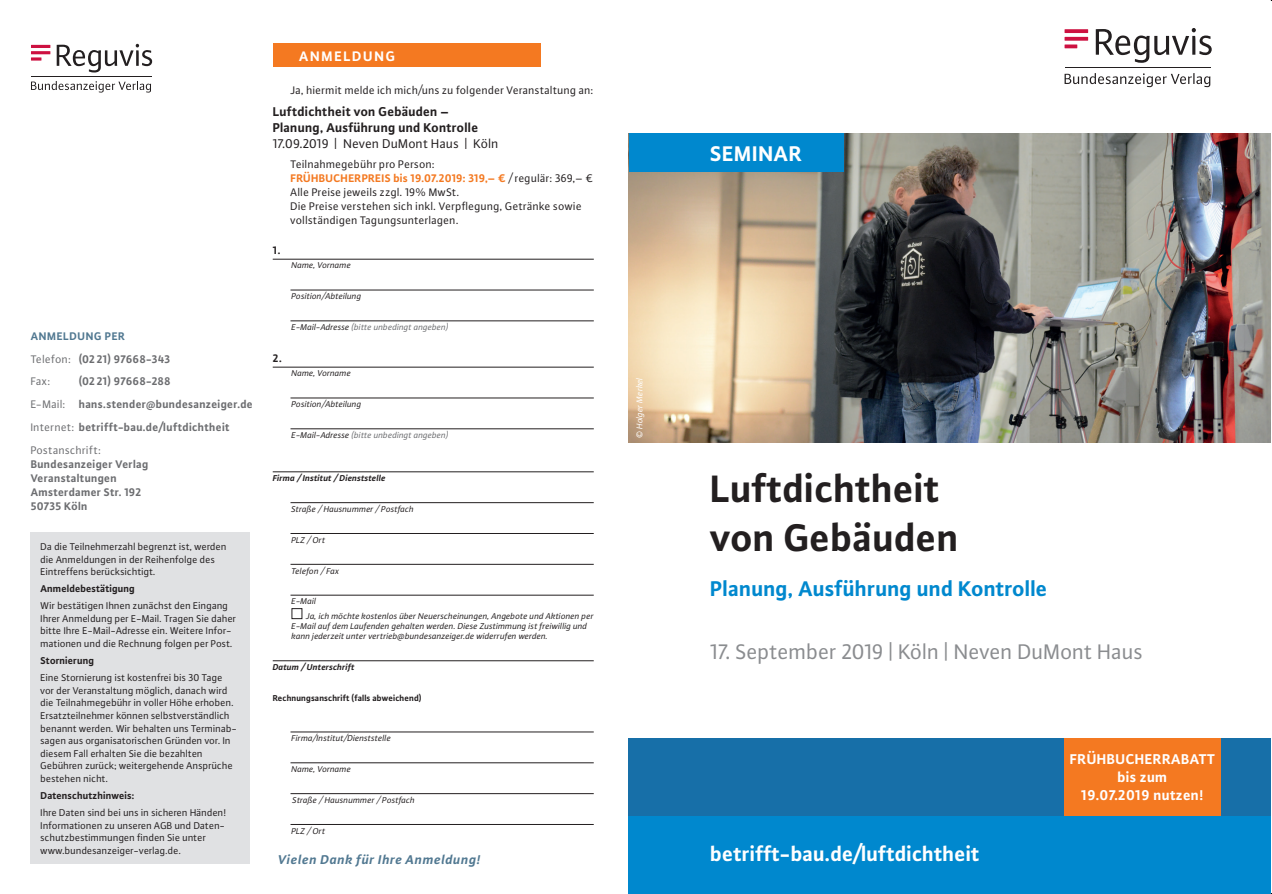
<style>
.page{position:relative;width:1272px;height:894px;background:#fff}
.page>*{position:absolute;margin:0;border:0;box-sizing:border-box;transform-origin:0 0}
.t1{font:700 40.5px/48.6px "Plus Sans Pro";color:#231f20}
.t2{font:22.5px "Plus Sans Pro";letter-spacing:-.005em;color:#8a8c8f}
.t3{font:700 22.5px "Plus Sans Pro";color:#0088ce}
.t4{font:700 22.5px "Plus Sans Pro";letter-spacing:.02em;color:#fff}
.t5{font:700 21.9px "Plus Sans Pro";color:#fff}
.t6{font:700 15px/18px "Plus Sans Pro";letter-spacing:.02em;color:#fff;text-align:center}
.t7{font:700 14.7px "Plus Sans Pro";letter-spacing:.11em;color:#fff}
.t8{font:700 13.5px/16.2px "Plus Sans Pro";letter-spacing:.005em;color:#231f20}
.t9{font:13.5px "Plus Sans Pro";letter-spacing:.005em;color:#231f20}
.t10{font:italic 700 13.5px "Plus Sans Pro";letter-spacing:.04em;color:#517891}
.t11{font:11.7px/14.1px "Plus Sans Pro";letter-spacing:.015em;color:#231f20}
.t12{font:700 11.7px/23px "Plus Sans Pro";letter-spacing:.015em;color:#6c6d70}
.t13{font:700 11.7px/23px "Plus Sans Pro";letter-spacing:.035em;color:#6c6d70}
.t14{font:700 11.55px "Plus Sans Pro";color:#231f20}
.t15{font:10.5px/12.6px "Plus Sans Pro";color:#231f20}
.t16{font:700 10.5px "Plus Sans Pro";color:#231f20}
.t17{font:italic 9px/14.5px "Plus Sans Pro";color:#231f20}
.t18{font:italic 9px "Plus Sans Pro";color:#6c6d70}
.t19{font:italic 700 9px "Plus Sans Pro";color:#231f20}
.t20{font:700 9px "Plus Sans Pro";color:#231f20}
.t21{font:italic 9px "Plus Sans Pro";color:#fff}
.s1{color:#517891}
.s2{font-weight:400}
.s3{font-weight:700;color:#f47921}
.s4{color:#231f20}
</style>
<div class="page">
<div style="left:31px;top:532px;width:219px;height:332px;background:#e0e1e3"></div>
<hr style="left:273px;top:259px;width:321px;height:1px;background:#231f20">
<hr style="left:291px;top:290px;width:303px;height:1px;background:#231f20">
<hr style="left:291px;top:320px;width:303px;height:1px;background:#231f20">
<hr style="left:273px;top:367px;width:321px;height:1px;background:#231f20">
<hr style="left:291px;top:398px;width:303px;height:1px;background:#231f20">
<hr style="left:291px;top:428px;width:303px;height:1px;background:#231f20">
<hr style="left:273px;top:471px;width:321px;height:1px;background:#231f20">
<hr style="left:291px;top:502px;width:303px;height:1px;background:#231f20">
<hr style="left:291px;top:533px;width:303px;height:1px;background:#231f20">
<hr style="left:291px;top:564px;width:303px;height:1px;background:#231f20">
<hr style="left:291px;top:595px;width:303px;height:1px;background:#231f20">
<hr style="left:273px;top:660px;width:321px;height:1px;background:#231f20">
<hr style="left:291px;top:732px;width:303px;height:1px;background:#231f20">
<hr style="left:291px;top:762px;width:303px;height:1px;background:#231f20">
<hr style="left:291px;top:793px;width:303px;height:1px;background:#231f20">
<hr style="left:291px;top:824px;width:303px;height:1px;background:#231f20">
<div style="left:292px;top:608px;width:10px;height:11px;border:1px solid #231f20"></div>
<svg style="left:31px;top:81px;width:120px;height:12px"></svg>
<svg style="left:31px;top:57px;width:10px;height:4px"></svg>
<hr style="left:31px;top:51px;width:19px;height:3px;background:#cd1141">
<hr style="left:31px;top:45px;width:19px;height:3px;background:#cd1141">
<svg style="left:57px;top:44px;width:95px;height:29px"></svg>
<hr style="left:31px;top:76px;width:120px;height:1px;background:#231f20">
<div style="left:273px;top:43px;width:268px;height:24px;background:#f47921"></div>
<img style="left:629px;top:133px;width:642px;height:310px">
<div style="left:629px;top:816px;width:642px;height:78px;background:#0088ce"></div>
<div style="left:629px;top:739px;width:642px;height:77px;background:#176fa8"></div>
<div style="left:629px;top:133px;width:214px;height:39px;background:#0088ce"></div>
<svg style="left:1065px;top:73px;width:145px;height:14px"></svg>
<svg style="left:1065px;top:45px;width:12px;height:3px"></svg>
<svg style="left:1065px;top:37px;width:23px;height:4px"></svg>
<svg style="left:1065px;top:29px;width:23px;height:4px"></svg>
<svg style="left:1096px;top:28px;width:116px;height:35px"></svg>
<hr style="left:1065px;top:67px;width:145px;height:1px;background:#231f20">
<div style="left:1064px;top:739px;width:157px;height:77px;background:#f47921"></div>
<p class="t13" style="left:31px;top:323px;width:141px"><span class="s1">AnMeLDunG Per<br></span><span class="s2">Telefon:</span> (02 21) 97668-343<br><span class="s2">Fax:</span></p>
<p class="t12" style="left:31px;top:369px;width:224px;text-indent:48px">(02 21) 97668-288<br><span class="s2">E-Mail:</span> hans.stender@bundesanzeiger.de<br><span class="s2">Internet:</span> betrifft-bau.de/luftdichtheit<br><span class="s2">Postanschrift:</span></p>
<p class="t12" style="left:31px;top:456px;width:119px;line-height:14.1px">bundesanzeiger Verlag<br>Veranstaltungen<br>Amsterdamer str. 192<br>50735 Köln</p>
<p class="t15" style="left:41px;top:540px;width:188px">Da die Teilnehmerzahl begrenzt ist, werden die Anmeldungen in der Reihenfolge des<br>Eintreffens berücksichtigt.</p>
<p class="t16" style="left:41px;top:581px;width:96px">Anmeldebestätigung</p>
<p class="t15" style="left:41px;top:599px;width:197px">Wir bestätigen Ihnen zunächst den Eingang Ihrer Anmeldung per E-Mail. Tragen Sie daher bitte Ihre E-Mail-Adresse ein. Weitere Infor&shy;mationen und die Rechnung folgen per Post.</p>
<p class="t16" style="left:41px;top:653px;width:55px">stornierung</p>
<p class="t15" style="left:41px;top:671px;width:198px">Eine Stornierung ist kostenfrei bis 30 Tage vor der Veranstaltung möglich, danach wird die Teilnahmegebühr in voller Höhe erhoben.<br>Ersatzteilnehmer können selbstverständlich benannt werden. Wir behalten uns Terminab&shy;sagen aus organisatorischen Gründen vor. In diesem Fall erhalten Sie die bezahlten Gebühren zurück; weitergehende Ansprüche bestehen nicht.</p>
<p class="t16" style="left:41px;top:788px;width:95px">Datenschutzhinweis:</p>
<p class="t15" style="left:41px;top:806px;width:187px">Ihre Daten sind bei uns in sicheren Händen!<br>Informationen zu unseren AGB und Daten&shy;schutzbestimmungen finden Sie unter www.bundesanzeiger-verlag.de.</p>
<h3 class="t7" style="left:299px;top:45px;width:98px">AnMeLDunG</h3>
<p class="t11" style="left:290px;top:82px;width:304px">Ja, hiermit melde ich mich/uns zu folgender Veranstaltung an:</p>
<p class="t8" style="left:273px;top:102px;width:207px">Luftdichtheit von Gebäuden –<br>Planung, Ausführung und Kontrolle</p>
<p class="t9" style="left:273px;top:135px;width:228px">17.09.2019 | Neven DuMont Haus | Köln</p>
<p class="t11" style="left:290px;top:157px;width:305px">Teilnahmegebühr pro Person:<br><span class="s3">früHbuCHerPreIs bis 19.07.2019: 319,– €</span> / regulär: 369,– € Alle Preise jeweils zzgl. 19% MwSt.<br>Die Preise verstehen sich inkl. Verpflegung, Getränke sowie vollständigen Tagungsunterlagen.</p>
<p class="t14" style="left:273px;top:241px;width:10px">1.</p>
<p class="t14" style="left:273px;top:349px;width:11px">2.</p>
<p class="t17" style="left:292px;top:258px;width:61px">Name, Vorname</p>
<p class="t17" style="left:292px;top:289px;width:71px">Position/Abteilung</p>
<p class="t18" style="left:292px;top:321px;width:159px"><span class="s4">E-Mail-Adresse</span> (bitte unbedingt angeben)</p>
<p class="t17" style="left:292px;top:366px;width:61px">Name, Vorname</p>
<p class="t17" style="left:292px;top:397px;width:71px">Position/Abteilung</p>
<p class="t18" style="left:292px;top:429px;width:159px"><span class="s4">E-Mail-Adresse</span> (bitte unbedingt angeben)</p>
<p class="t19" style="left:273px;top:471px;width:114px">Firma / Institut / Dienststelle</p>
<p class="t17" style="left:292px;top:501px;width:124px">Straße / Hausnummer / Postfach</p>
<p class="t17" style="left:292px;top:532px;width:35px">PLZ / Ort</p>
<p class="t17" style="left:292px;top:563px;width:49px">Telefon / Fax</p>
<p class="t17" style="left:306px;top:594px;width:289px;text-indent:-15px">E-Mail<br>Ja, ich möchte kostenlos über Neuerscheinungen, Angebote und Aktionen per</p>
<p class="t17" style="left:292px;top:621px;width:297px;line-height:10.1px">E-Mail auf dem Laufenden gehalten werden. Diese Zustimmung ist freiwillig und kann jederzeit unter vertrieb@bundesanzeiger.de widerrufen werden.</p>
<p class="t19" style="left:273px;top:660px;width:83px">Datum / Unterschrift</p>
<p class="t20" style="left:273px;top:692px;width:150px">rechnungsanschrift (falls abweichend)</p>
<p class="t17" style="left:292px;top:731px;width:101px">Firma/Institut/Dienststelle</p>
<p class="t17" style="left:292px;top:761px;width:61px">Name, Vorname</p>
<p class="t17" style="left:293px;top:792px;width:124px">Straße / Hausnummer / Postfach</p>
<p class="t17" style="left:292px;top:823px;width:35px">PLZ / Ort</p>
<p class="t10" style="left:278px;top:849px;width:204px">Vielen Dank für Ihre Anmeldung!</p>
<p class="t21" style="left:634px;top:438px;width:62px;rotate:-90deg">© Holger Merkel</p>
<h2 class="t4" style="left:710px;top:137px;width:93px">seMInAr</h2>
<h1 class="t1" style="left:710px;top:461px;width:250px">Luftdichtheit von Gebäuden</h1>
<h2 class="t3" style="left:710px;top:572px;width:339px">Planung, Ausführung und Kontrolle</h2>
<h2 class="t2" style="left:710px;top:636px;width:434px">17. September 2019 | Köln | Neven DuMont Haus</h2>
<h3 class="t5" style="left:710px;top:837px;width:271px">betrifft-bau.de/luftdichtheit</h3>
<h3 class="t6" style="left:1070px;top:749px;width:147px">früHbuCHerrAbAtt bis zum<br>19.07.2019 nutzen!</h3>
</div>
